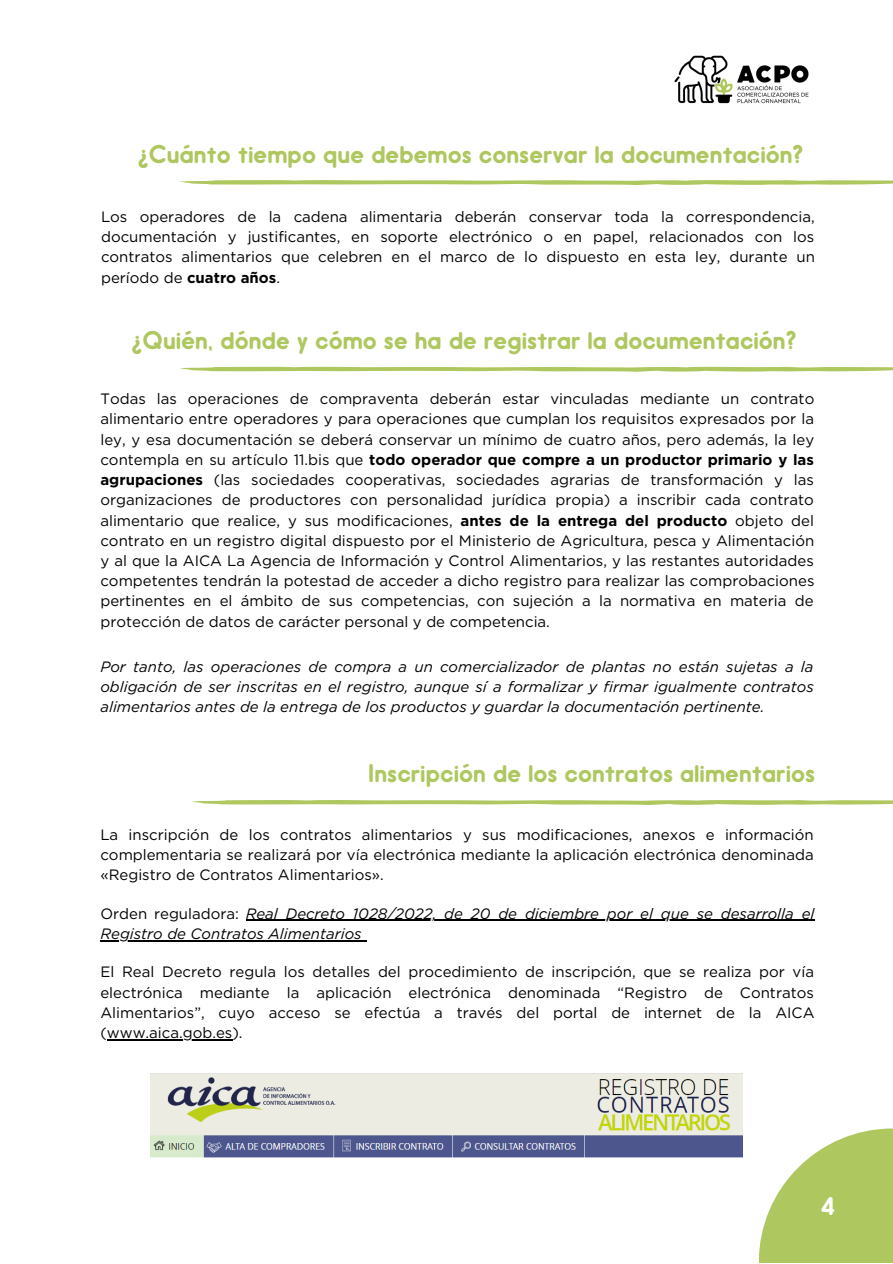
<style>
.page{position:relative;width:893px;height:1264px;background:#fff}
.page>*{position:absolute;margin:0;border:0;box-sizing:border-box;transform-origin:0 0}
.t1{font:24px "Hiruko Pro";color:#aec75f}
.t2{font:24px "Hiruko Pro";color:#fff}
.t3{font:15px/20.2px "Gotham";color:#000;text-align:justify}
.t4{font:italic 15px/20.2px "Gotham";color:#000;text-align:justify}
.s1{font-weight:700}
.s2{font-style:normal}
</style>
<div class="page">
<svg style="left:180px;top:180px;width:712px;height:5px"></svg>
<img style="left:151px;top:1073px;width:591px;height:85px">
<svg style="left:180px;top:366px;width:712px;height:6px"></svg>
<hr style="left:246px;top:919px;width:568px;height:1px;background:#000">
<hr style="left:100px;top:939px;width:262px;height:2px;background:#000">
<hr style="left:107px;top:1039px;width:125px;height:1px;background:#000">
<img style="left:674px;top:55px;width:135px;height:49px">
<svg style="left:759px;top:1128px;width:133px;height:134px;fill:#aec75f"></svg>
<svg style="left:192px;top:800px;width:700px;height:5px"></svg>
<p class="t1" style="left:138px;top:144px;width:667px">¿Cuánto tiempo que debemos conservar la documentación?</p>
<p class="t3" style="left:101px;top:206px;width:715px">Los operadores de la cadena alimentaria deberán conservar toda la correspondencia, documentación y justificantes, en soporte electrónico o en papel, relacionados con los contratos alimentarios que celebren en el marco de lo dispuesto en esta ley, durante un período de <span class="s1">cuatro años</span>.</p>
<p class="t1" style="left:131px;top:331px;width:666px">¿Quién, dónde y cómo se ha de registrar la documentación?</p>
<p class="t3" style="left:100px;top:388px;width:715px">Todas las operaciones de compraventa deberán estar vinculadas mediante un contrato alimentario entre operadores y para operaciones que cumplan los requisitos expresados por la ley, y esa documentación se deberá conservar un mínimo de cuatro años, pero además, la ley contempla en su artículo 11.bis que <span class="s1">todo operador que compre a un productor primario y las agrupaciones</span> (las sociedades cooperativas, sociedades agrarias de transformación y las organizaciones de productores con personalidad jurídica propia) a inscribir cada contrato alimentario que realice, y sus modificaciones, <span class="s1">antes de la entrega del producto</span> objeto del contrato en un registro digital dispuesto por el Ministerio de Agricultura, pesca y Alimentación y al que la AICA La Agencia de Información y Control Alimentarios, y las restantes autoridades competentes tendrán la potestad de acceder a dicho registro para realizar las comprobaciones pertinentes en el ámbito de sus competencias, con sujeción a la normativa en materia de protección de datos de carácter personal y de competencia.</p>
<p class="t4" style="left:100px;top:656px;width:715px">Por tanto, las operaciones de compra a un comercializador de plantas no están sujetas a la obligación de ser inscritas en el registro, aunque sí a formalizar y firmar igualmente contratos alimentarios antes de la entrega de los productos y guardar la documentación pertinente.</p>
<p class="t1" style="left:368px;top:764px;width:448px">Inscripción de los contratos alimentarios</p>
<p class="t3" style="left:100px;top:824px;width:714px">La inscripción de los contratos alimentarios y sus modificaciones, anexos e información complementaria se realizará por vía electrónica mediante la aplicación electrónica denominada «Registro de Contratos Alimentarios».</p>
<p class="t4" style="left:100px;top:903px;width:715px"><span class="s2">Orden reguladora:</span> Real Decreto 1028/2022, de 20 de diciembre por el que se desarrolla el<br>Registro de Contratos Alimentarios</p>
<p class="t3" style="left:100px;top:961px;width:715px">El Real Decreto regula los detalles del procedimiento de inscripción, que se realiza por vía electrónica mediante la aplicación electrónica denominada “Registro de Contratos Alimentarios”, cuyo acceso se efectúa a través del portal de internet de la AICA (www.aica.gob.es).</p>
<p class="t2" style="left:820px;top:1196px;width:16px">4</p>
</div>
